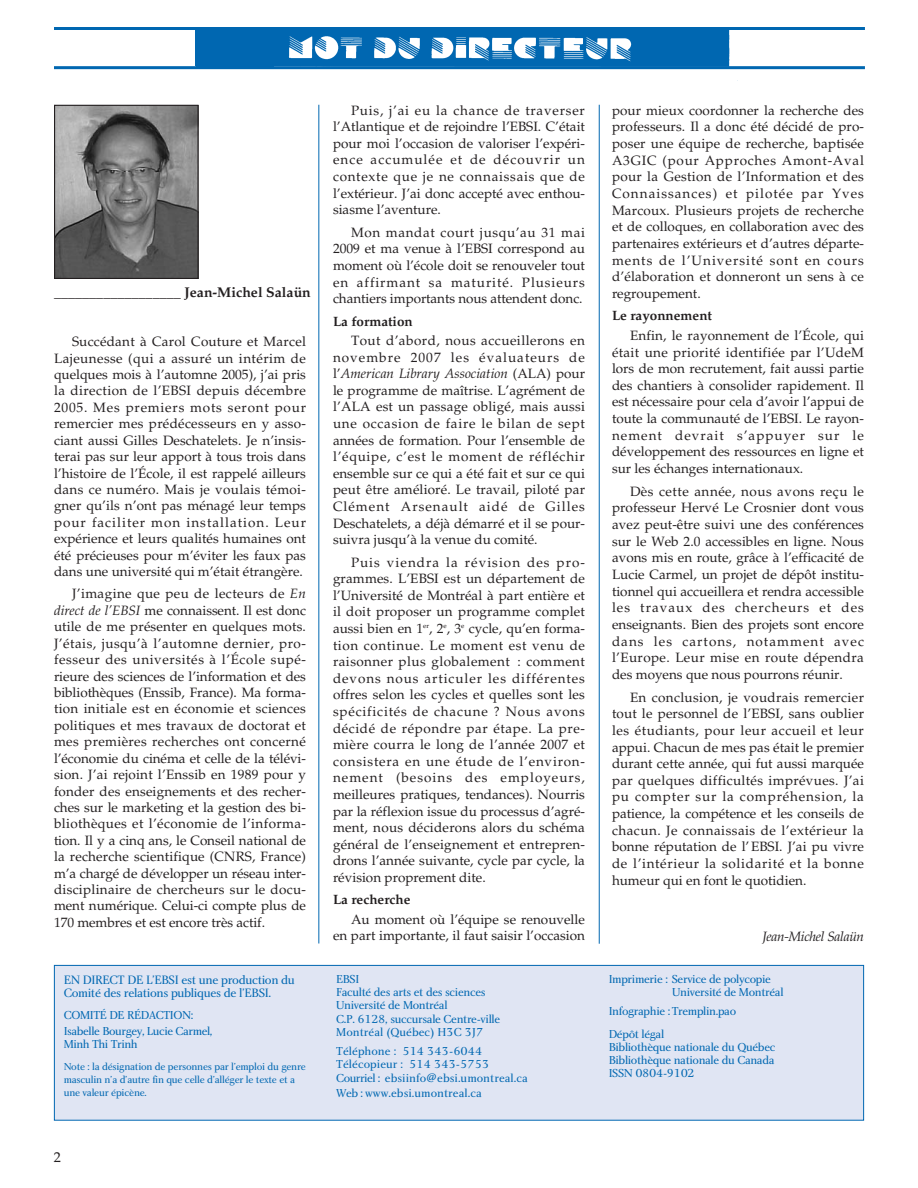
<style>
.page{position:relative;width:918px;height:1188px;background:#fff}
.page>*{position:absolute;margin:0;border:0;box-sizing:border-box;transform-origin:0 0}
.t1{font:14.25px "Palatino";color:#231f20}
.t2{font:700 14.1px "Palatino";color:#231f20}
.t3{font:13.5px/16.6px "Palatino";color:#231f20;text-align:justify}
.t4{font:700 13.5px "Palatino";color:#231f20}
.t5{font:italic 13.5px "Palatino";letter-spacing:-.025em;color:#231f20}
.t6{font:12.6px/13px "Charlotte Book Plain";letter-spacing:-.03em;color:#0067b1}
.t7{font:12px/13px "Charlotte Book Plain";letter-spacing:-.03em;color:#0067b1}
.t8{font:12px/13px "Charlotte Book Plain";color:#0067b1}
.t9{font:10.5px/13px "Charlotte Book Plain";letter-spacing:-.025em;color:#0067b1}
.s1{font-style:italic}
</style>
<div class="page">
<hr style="left:318px;top:105px;width:1px;height:839px;background:#0067b1">
<hr style="left:599px;top:105px;width:1px;height:839px;background:#0067b1">
<img style="left:131px;top:30px;width:670px;height:51px">
<hr style="left:54px;top:27px;width:811px;height:3px;background:#0067b1">
<hr style="left:54px;top:66px;width:811px;height:3px;background:#0067b1">
<div style="left:196px;top:56px;width:78px;height:11px;background:#0067b1"></div>
<div style="left:195px;top:28px;width:5px;height:38px;background:#0067b1"></div>
<div style="left:54px;top:965px;width:810px;height:155px;background:#e0e5f3"></div>
<div style="left:54px;top:965px;width:810px;height:156px;border:1px solid #0067b1"></div>
<img style="left:56px;top:107px;width:141px;height:170px">
<div style="left:54px;top:105px;width:145px;height:174px;border:1px solid #231f20"></div>
<p class="t2" style="left:54px;top:287px;width:258px">__________________ Jean-Michel Salaün</p>
<p class="t3" style="left:54px;top:335px;width:254px;text-indent:18px">Succédant à Carol Couture et Marcel Lajeunesse (qui a assuré un intérim de quelques mois à l’automne 2005), j’ai pris la direction de l’EBSI depuis décembre 2005. Mes premiers mots seront pour remercier mes prédécesseurs en y asso&shy;ciant aussi Gilles Deschatelets. Je n’insis&shy;terai pas sur leur apport à tous trois dans l’histoire de l’École, il est rappelé ailleurs dans ce numéro. Mais je voulais témoi&shy;gner qu’ils n’ont pas ménagé leur temps pour faciliter mon installation. Leur expérience et leurs qualités humaines ont été précieuses pour m’éviter les faux pas dans une université qui m’était étrangère.</p>
<p class="t3" style="left:54px;top:587px;width:254px;text-indent:18px">J’imagine que peu de lecteurs de <span class="s1">En direct de l’EBSI</span> me connaissent. Il est donc utile de me présenter en quelques mots.<br>J’étais, jusqu’à l’automne dernier, pro&shy;fesseur des universités à l’École supé&shy;rieure des sciences de l’information et des bibliothèques (Enssib, France). Ma forma&shy;tion initiale est en économie et sciences politiques et mes travaux de doctorat et mes premières recherches ont concerné l’économie du cinéma et celle de la télévi&shy;sion. J’ai rejoint l’Enssib en 1989 pour y fonder des enseignements et des recher&shy;ches sur le marketing et la gestion des bi&shy;bliothèques et l’économie de l’informa&shy;tion. Il y a cinq ans, le Conseil national de la recherche scientifique (CNRS, France) m’a chargé de développer un réseau inter&shy;disciplinaire de chercheurs sur le docu&shy;ment numérique. Celui-ci compte plus de 170 membres et est encore très actif.</p>
<p class="t6" style="left:64px;top:974px;width:233px">EN DIRECT DE L’EBSI est une production du<br>Comité des relations publiques de l’EBSI.</p>
<p class="t7" style="left:64px;top:1008px;width:150px;line-height:16px">COMITÉ DE RÉDACTION:<br>Isabelle Bourgey, Lucie Carmel,</p>
<p class="t7" style="left:64px;top:1039px;width:75px">Minh Thi Trinh</p>
<p class="t9" style="left:64px;top:1061px;width:244px">Note : la désignation de personnes par l’emploi du genre masculin n’a d’autre fin que celle d’alléger le texte et a une valeur épicène.</p>
<p class="t1" style="left:54px;top:1151px;width:9px">2</p>
<p class="t3" style="left:333px;top:103px;width:254px;text-indent:18px">Puis, j’ai eu la chance de traverser l’Atlantique et de rejoindre l’EBSI. C’était pour moi l’occasion de valoriser l’expéri&shy;ence accumulée et de découvrir un contexte que je ne connaissais que de l’extérieur. J’ai donc accepté avec enthou&shy;siasme l’aventure.</p>
<p class="t3" style="left:333px;top:225px;width:253px;text-indent:18px">Mon mandat court jusqu’au 31 mai 2009 et ma venue à l’EBSI correspond au moment où l’école doit se renouveler tout en affirmant sa maturité. Plusieurs chantiers importants nous attendent donc.</p>
<p class="t4" style="left:333px;top:316px;width:81px">La formation</p>
<p class="t3" style="left:333px;top:334px;width:254px;text-indent:18px">Tout d’abord, nous accueillerons en novembre 2007 les évaluateurs de l’<span class="s1">American Library Association</span> (ALA) pour le programme de maîtrise. L’agrément de l’ALA est un passage obligé, mais aussi une occasion de faire le bilan de sept années de formation. Pour l’ensemble de l’équipe, c’est le moment de réfléchir ensemble sur ce qui a été fait et sur ce qui peut être amélioré. Le travail, piloté par Clément Arsenault aidé de Gilles Deschatelets, a déjà démarré et il se pour&shy;suivra jusqu’à la venue du comité.</p>
<p class="t3" style="left:333px;top:555px;width:254px;text-indent:18px">Puis viendra la révision des pro&shy;grammes. L’EBSI est un département de l’Université de Montréal à part entière et il doit proposer un programme complet aussi bien en 1<sup>er</sup>, 2<sup>e</sup>, 3<sup>e</sup> cycle, qu’en forma&shy;tion continue. Le moment est venu de raisonner plus globalement : comment devons nous articuler les différentes offres selon les cycles et quelles sont les spécificités de chacune ? Nous avons décidé de répondre par étape. La pre&shy;mière courra le long de l’année 2007 et consistera en une étude de l’environ&shy;nement (besoins des employeurs, meilleures pratiques, tendances). Nourris par la réflexion issue du processus d’agré&shy;ment, nous déciderons alors du schéma général de l’enseignement et entrepren&shy;drons l’année suivante, cycle par cycle, la révision proprement dite.</p>
<p class="t4" style="left:333px;top:895px;width:79px">La recherche</p>
<p class="t3" style="left:333px;top:912px;width:254px;text-align:right">Au moment où l’équipe se renouvelle<br>en part importante, il faut saisir l’occasion</p>
<p class="t7" style="left:336px;top:974px;width:166px">EBSI<br>Faculté des arts et des sciences<br>Université de Montréal<br>C.P. 6128, succursale Centre-ville<br>Montréal (Québec) H3C 3J7</p>
<p class="t8" style="left:336px;top:1045px;width:155px">Téléphone : 514 343-6044<br>Télécopieur : 514 343-5753</p>
<p class="t8" style="left:336px;top:1072px;width:193px;line-height:14.7px">Courriel : ebsiinfo@ebsi.umontreal.ca<br>Web : www.ebsi.umontreal.ca</p>
<p class="t3" style="left:612px;top:103px;width:254px">pour mieux coordonner la recherche des professeurs. Il a donc été décidé de pro&shy;poser une équipe de recherche, baptisée A3GIC (pour Approches Amont-Aval pour la Gestion de l’Information et des Connaissances) et pilotée par Yves Marcoux. Plusieurs projets de recherche et de colloques, en collaboration avec des partenaires extérieurs et d’autres départe&shy;ments de l’Université sont en cours d’élaboration et donneront un sens à ce regroupement.</p>
<p class="t4" style="left:612px;top:311px;width:102px">Le rayonnement</p>
<p class="t3" style="left:612px;top:329px;width:254px;text-indent:18px">Enfin, le rayonnement de l’École, qui était une priorité identifiée par l’UdeM lors de mon recrutement, fait aussi partie des chantiers à consolider rapidement. Il est nécessaire pour cela d’avoir l’appui de toute la communauté de l’EBSI. Le rayon&shy;nement devrait s’appuyer sur le développement des ressources en ligne et sur les échanges internationaux.</p>
<p class="t3" style="left:612px;top:484px;width:254px;text-indent:18px">Dès cette année, nous avons reçu le professeur Hervé Le Crosnier dont vous avez peut-être suivi une des conférences sur le Web 2.0 accessibles en ligne. Nous avons mis en route, grâce à l’efficacité de Lucie Carmel, un projet de dépôt institu&shy;tionnel qui accueillera et rendra accessible les travaux des chercheurs et des enseignants. Bien des projets sont encore dans les cartons, notamment avec l’Europe. Leur mise en route dépendra des moyens que nous pourrons réunir.</p>
<p class="t3" style="left:612px;top:690px;width:254px;text-indent:18px">En conclusion, je voudrais remercier tout le personnel de l’EBSI, sans oublier les étudiants, pour leur accueil et leur appui. Chacun de mes pas était le premier durant cette année, qui fut aussi marquée par quelques difficultés imprévues. J’ai pu compter sur la compréhension, la patience, la compétence et les conseils de chacun. Je connaissais de l’extérieur la bonne réputation de l’ EBSI. J’ai pu vivre de l’intérieur la solidarité et la bonne humeur qui en font le quotidien.</p>
<p class="t5" style="left:762px;top:931px;width:103px">Jean-Michel Salaün</p>
<p class="t7" style="left:672px;top:974px;width:113px;text-indent:-63px">Imprimerie : Service de polycopie<br>Université de Montréal</p>
<p class="t7" style="left:609px;top:1002px;width:129px;line-height:22px">Infographie :Tremplin.pao<br>Dépôt légal</p>
<p class="t7" style="left:609px;top:1041px;width:168px;text-align:justify">Bibliothèque nationale du Québec Bibliothèque nationale du Canada ISSN 0804-9102</p>
</div>
